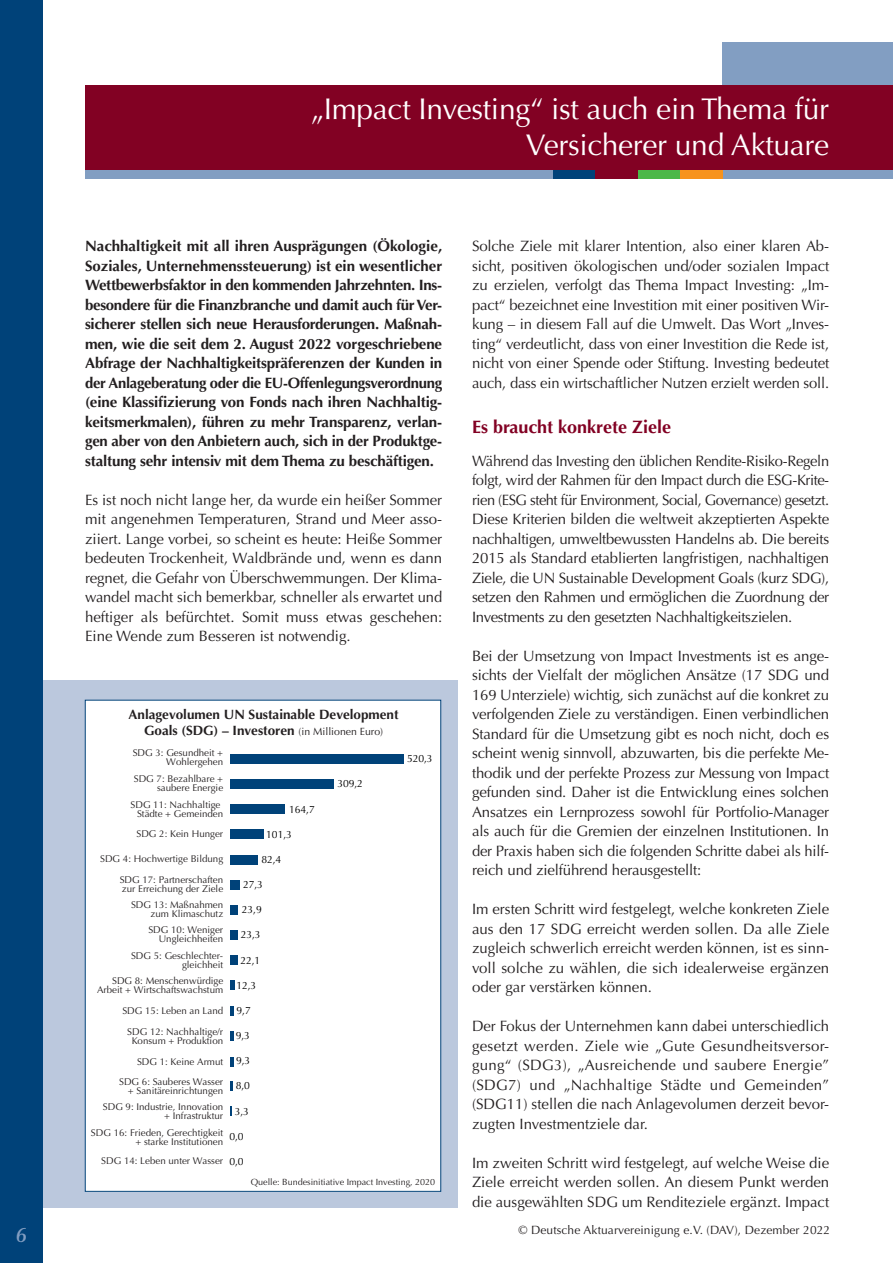
<style>
.page{position:relative;width:893px;height:1263px;background:#fff}
.page>*{position:absolute;margin:0;border:0;box-sizing:border-box;transform-origin:0 0}
.t1{font:30px/36px "Optima LT Std";letter-spacing:-.01em;color:#fff;text-align:right}
.t2{font:italic 600 21px "Optima LT Std";color:#829ec2}
.t3{font:700 18px "Optima LT Std";color:#820123}
.t4{font:15px/19.5px "Optima LT Std";color:#231f20;text-align:justify}
.t5{font:700 15px/19.5px "Optima LT Std";letter-spacing:-.01em;color:#231f20;text-align:justify}
.t6{font:700 13.5px/16.2px "Optima";color:#231f20;text-align:center}
.t7{font:12px "Optima LT Std";letter-spacing:.01em;color:#231f20}
.t8{font:10.5px "Optima";letter-spacing:-.01em;color:#000}
.t9{font:9.75px/9px "Optima";color:#231f20;text-align:right}
.t10{font:9px "Optima";color:#231f20}
.s1{font-weight:400;font-size:10.5px}
</style>
<div class="page">
<div style="left:0;top:680px;width:457px;height:528px;background:#bbc8dd"></div>
<div style="left:0;top:0;width:43px;height:1263px;background:#004279"></div>
<div style="left:85px;top:85px;width:808px;height:85px;background:#820123"></div>
<div style="left:723px;top:43px;width:170px;height:42px;background:#829ec2"></div>
<div style="left:85px;top:170px;width:808px;height:9px;background:#829ec2"></div>
<div style="left:553px;top:170px;width:42px;height:9px;background:#004279"></div>
<div style="left:595px;top:170px;width:43px;height:9px;background:#820123"></div>
<div style="left:638px;top:170px;width:42px;height:9px;background:#4cb848"></div>
<div style="left:680px;top:170px;width:43px;height:9px;background:#f7931d"></div>
<div style="left:85px;top:700px;width:356px;height:491px;background:#fff"></div>
<hr style="left:230px;top:980px;width:4px;height:10px;background:#004279">
<svg style="left:230px;top:1006px;width:4px;height:9px"></svg>
<svg style="left:230px;top:1031px;width:3px;height:10px"></svg>
<svg style="left:230px;top:1057px;width:3px;height:9px"></svg>
<svg style="left:230px;top:1081px;width:3px;height:10px"></svg>
<div style="left:230px;top:754px;width:174px;height:10px;background:#004279"></div>
<div style="left:230px;top:779px;width:103px;height:10px;background:#004279"></div>
<div style="left:230px;top:804px;width:55px;height:10px;background:#004279"></div>
<div style="left:230px;top:829px;width:34px;height:10px;background:#004279"></div>
<div style="left:230px;top:855px;width:28px;height:9px;background:#004279"></div>
<div style="left:230px;top:880px;width:9px;height:9px;background:#004279"></div>
<div style="left:230px;top:905px;width:8px;height:10px;background:#004279"></div>
<div style="left:230px;top:930px;width:8px;height:10px;background:#004279"></div>
<div style="left:230px;top:955px;width:8px;height:10px;background:#004279"></div>
<h1 class="t1" style="left:311px;top:91px;width:520px">„Impact Investing“ ist auch ein Thema für<br>Versicherer und Aktuare</h1>
<p class="t5" style="left:85px;top:237px;width:359px">Nachhaltigkeit mit all ihren Ausprägungen (Ökologie, Soziales, Unternehmenssteuerung) ist ein wesentlicher Wettbewerbsfaktor in den kommenden Jahrzehnten. Ins&shy;besondere für die Finanzbranche und damit auch für Ver&shy;sicherer stellen sich neue Herausforderungen. Maßnah&shy;men, wie die seit dem 2. August 2022 vorgeschriebene Abfrage der Nachhaltigkeitspräferenzen der Kunden in der Anlageberatung oder die EU-Offenlegungsverordnung (eine Klassifizierung von Fonds nach ihren Nachhaltig&shy;keitsmerkmalen), führen zu mehr Transparenz, verlan&shy;gen aber von den Anbietern auch, sich in der Produktge&shy;staltung sehr intensiv mit dem Thema zu beschäftigen.</p>
<p class="t4" style="left:85px;top:490px;width:359px">Es ist noch nicht lange her, da wurde ein heißer Sommer mit angenehmen Temperaturen, Strand und Meer asso&shy;ziiert. Lange vorbei, so scheint es heute: Heiße Sommer bedeuten Trockenheit, Waldbrände und, wenn es dann regnet, die Gefahr von Überschwemmungen. Der Klima&shy;wandel macht sich bemerkbar, schneller als erwartet und heftiger als befürchtet. Somit muss etwas geschehen:<br>Eine Wende zum Besseren ist notwendig.</p>
<p class="t6" style="left:129px;top:707px;width:272px">Anlagevolumen UN Sustainable Development<br>Goals (SDG) – Investoren <span class="s1">(in Millionen Euro)</span></p>
<p class="t9" style="left:133px;top:748px;width:92px">SDG 3: Gesundheit +<br>Wohlergehen</p>
<p class="t9" style="left:134px;top:775px;width:91px">SDG 7: Bezahlbare + saubere Energie</p>
<p class="t9" style="left:131px;top:800px;width:94px">SDG 11: Nachhaltige<br>Städte + Gemeinden</p>
<p class="t9" style="left:137px;top:829px;width:88px">SDG 2: Kein Hunger</p>
<p class="t9" style="left:100px;top:855px;width:125px">SDG 4: Hochwertige Bildung</p>
<p class="t8" style="left:289px;top:803px;width:27px">164,7</p>
<p class="t8" style="left:266px;top:828px;width:27px">101,3</p>
<p class="t8" style="left:261px;top:853px;width:21px">82,4</p>
<p class="t9" style="left:120px;top:876px;width:105px;text-align:left">SDG 17: Partnerschaften zur Erreichung der Ziele</p>
<p class="t9" style="left:131px;top:900px;width:94px">SDG 13: Maßnahmen zum Klimaschutz</p>
<p class="t9" style="left:148px;top:925px;width:76px">SDG 10: Weniger<br>Ungleichheiten</p>
<p class="t9" style="left:131px;top:951px;width:94px">SDG 5: Geschlechter&shy;gleichheit</p>
<p class="t9" style="left:97px;top:976px;width:128px">SDG 8: Menschenwürdige<br>Arbeit + Wirtschaftswachstum</p>
<p class="t9" style="left:127px;top:1027px;width:97px;text-align:center">SDG 12: Nachhaltige/r<br>Konsum + Produktion</p>
<p class="t9" style="left:119px;top:1077px;width:106px">SDG 6: Sauberes Wasser + Sanitäreinrichtungen</p>
<p class="t9" style="left:103px;top:1102px;width:122px">SDG 9: Industrie, Innovation + Infrastruktur</p>
<p class="t9" style="left:91px;top:1128px;width:134px">SDG 16: Frieden, Gerechtigkeit + starke Institutionen</p>
<p class="t8" style="left:243px;top:878px;width:21px">27,3</p>
<p class="t8" style="left:242px;top:904px;width:21px">23,9</p>
<p class="t8" style="left:241px;top:929px;width:21px">23,3</p>
<p class="t8" style="left:240px;top:954px;width:21px">22,1</p>
<p class="t8" style="left:236px;top:979px;width:21px">12,3</p>
<p class="t8" style="left:237px;top:1004px;width:16px">9,7</p>
<p class="t8" style="left:236px;top:1029px;width:16px">9,3</p>
<p class="t8" style="left:236px;top:1055px;width:16px">9,3</p>
<p class="t8" style="left:236px;top:1080px;width:16px">8,0</p>
<p class="t9" style="left:122px;top:1006px;width:102px">SDG 15: Leben an Land</p>
<p class="t9" style="left:137px;top:1057px;width:88px">SDG 1: Keine Armut</p>
<p class="t8" style="left:235px;top:1105px;width:16px">3,3</p>
<p class="t8" style="left:229px;top:1130px;width:16px">0,0</p>
<p class="t8" style="left:229px;top:1155px;width:16px">0,0</p>
<p class="t9" style="left:101px;top:1157px;width:123px">SDG 14: Leben unter Wasser</p>
<p class="t8" style="left:337px;top:778px;width:27px">309,2</p>
<p class="t8" style="left:407px;top:753px;width:27px">520,3</p>
<p class="t10" style="left:251px;top:1177px;width:186px">Quelle: Bundesinitiative Impact Investing, 2020</p>
<p class="t4" style="left:472px;top:237px;width:359px">Solche Ziele mit klarer Intention, also einer klaren Ab&shy;sicht, positiven ökologischen und/oder sozialen Impact zu erzielen, verfolgt das Thema Impact Investing: „Im&shy;pact“ bezeichnet eine Investition mit einer positiven Wir&shy;kung – in diesem Fall auf die Umwelt. Das Wort „Inves&shy;ting“ verdeutlicht, dass von einer Investition die Rede ist, nicht von einer Spende oder Stiftung. Investing bedeutet auch, dass ein wirtschaftlicher Nutzen erzielt werden soll.</p>
<p class="t3" style="left:472px;top:416px;width:201px">Es braucht konkrete Ziele</p>
<p class="t4" style="left:472px;top:451px;width:359px">Während das Investing den üblichen Rendite-Risiko-Regeln folgt, wird der Rahmen für den Impact durch die ESG-Krite&shy;rien (ESG steht für Environment, Social, Governance) gesetzt.<br>Diese Kriterien bilden die weltweit akzeptierten Aspekte nachhaltigen, umweltbewussten Handelns ab. Die bereits 2015 als Standard etablierten langfristigen, nachhaltigen Ziele, die UN Sustainable Development Goals (kurz SDG), setzen den Rahmen und ermöglichen die Zuordnung der Investments zu den gesetzten Nachhaltigkeitszielen.</p>
<p class="t4" style="left:472px;top:646px;width:359px">Bei der Umsetzung von Impact Investments ist es ange&shy;sichts der Vielfalt der möglichen Ansätze (17 SDG und 169 Unterziele) wichtig, sich zunächst auf die konkret zu verfolgenden Ziele zu verständigen. Einen verbindlichen Standard für die Umsetzung gibt es noch nicht, doch es scheint wenig sinnvoll, abzuwarten, bis die perfekte Me&shy;thodik und der perfekte Prozess zur Messung von Impact gefunden sind. Daher ist die Entwicklung eines solchen Ansatzes ein Lernprozess sowohl für Portfolio-Manager als auch für die Gremien der einzelnen Institutionen. In der Praxis haben sich die folgenden Schritte dabei als hilf&shy;reich und zielführend herausgestellt:</p>
<p class="t4" style="left:472px;top:900px;width:359px">Im ersten Schritt wird festgelegt, welche konkreten Ziele aus den 17 SDG erreicht werden sollen. Da alle Ziele zugleich schwerlich erreicht werden können, ist es sinn&shy;voll solche zu wählen, die sich idealerweise ergänzen oder gar verstärken können.</p>
<p class="t4" style="left:472px;top:1017px;width:359px">Der Fokus der Unternehmen kann dabei unterschiedlich gesetzt werden. Ziele wie „Gute Gesundheitsversor&shy;gung“ (SDG3), „Ausreichende und saubere Energie” (SDG7) und „Nachhaltige Städte und Gemeinden” (SDG11) stellen die nach Anlagevolumen derzeit bevor&shy;zugten Investmentziele dar.</p>
<p class="t4" style="left:472px;top:1153px;width:359px">Im zweiten Schritt wird festgelegt, auf welche Weise die Ziele erreicht werden sollen. An diesem Punkt werden die ausgewählten SDG um Renditeziele ergänzt. Impact</p>
<h2 class="t2" style="left:16px;top:1222px;width:12px">6</h2>
<p class="t7" style="left:518px;top:1222px;width:313px">© Deutsche Aktuarvereinigung e.V. (DAV), Dezember 2022</p>
</div>
